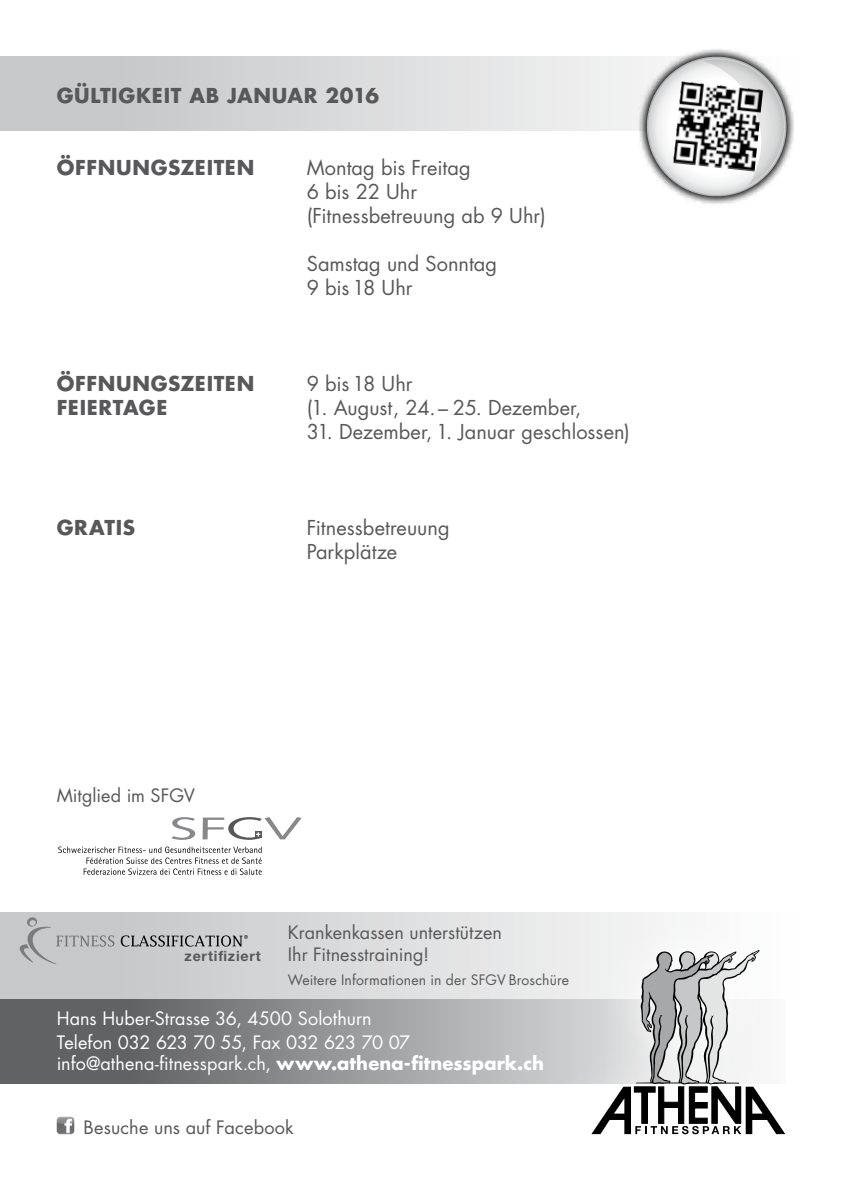
<style>
.page{position:relative;width:842px;height:1191px;background:#fff}
.page>*{position:absolute;margin:0;border:0;box-sizing:border-box;transform-origin:0 0}
.t1{font:20px/24px "Futura Std";color:#58585a}
.t2{font:700 20px "Futura Std";letter-spacing:.035em;color:#58585a}
.t3{font:18px/24px "Futura Std";letter-spacing:.005em;color:#fff}
.t4{font:18px/21.6px "Futura Std";letter-spacing:.005em;color:#58585a}
.t5{font:700 14.2px "Helvetica Neue LT Std";letter-spacing:.06em;color:#58585a}
.t6{font:14px "Futura Std";letter-spacing:.015em;color:#58585a}
.s1{font-weight:700}
</style>
<div class="page">
<svg style="left:0;top:998px;width:548px;height:85px;background:#8a8b8c"></svg>
<svg style="left:0;top:57px;width:637px;height:73px;background:#d8d9da"></svg>
<svg style="left:637px;top:49px;width:157px;height:155px"></svg>
<svg style="left:642px;top:52px;width:149px;height:147px"></svg>
<img style="left:673px;top:81px;width:90px;height:90px">
<svg style="left:0;top:912px;width:548px;height:86px;background:#d6d7d8"></svg>
<svg style="left:548px;top:912px;width:237px;height:223px;fill:#f0f1f1"></svg>
<svg style="left:591px;top:949px;width:194px;height:185px"></svg>
<img style="left:57px;top:1116px;width:17px;height:18px">
<svg style="left:121px;top:935px;width:127px;height:11px"></svg>
<svg style="left:20px;top:917px;width:94px;height:47px;background:#bdbebf"></svg>
<svg style="left:58px;top:846px;width:204px;height:29px"></svg>
<svg style="left:171px;top:817px;width:131px;height:23px"></svg>
<p class="t2" style="left:57px;top:82px;width:324px">GÜLTIGKEIT AB JANUAR 2016</p>
<p class="t2" style="left:57px;top:154px;width:199px">ÖFFNUNGSZEITEN</p>
<p class="t1" style="left:307px;top:155px;width:240px">Montag bis Freitag<br>6 bis 22 Uhr (Fitnessbetreuung ab 9 Uhr)</p>
<p class="t1" style="left:307px;top:251px;width:192px">Samstag und Sonntag<br>9 bis 18 Uhr</p>
<p class="t2" style="left:57px;top:370px;width:199px">ÖFFNUNGSZEITEN</p>
<p class="t1" style="left:307px;top:371px;width:107px">9 bis 18 Uhr</p>
<p class="t2" style="left:57px;top:394px;width:112px">FEIERTAGE</p>
<p class="t1" style="left:307px;top:395px;width:276px">(1. August, 24. – 25. Dezember,</p>
<p class="t1" style="left:307px;top:419px;width:325px">31. Dezember, 1. Januar geschlossen)</p>
<p class="t2" style="left:57px;top:514px;width:80px">GRATIS</p>
<p class="t1" style="left:307px;top:515px;width:144px">Fitnessbetreuung<br>Parkplätze</p>
<p class="t4" style="left:57px;top:785px;width:140px">Mitglied im SFGV</p>
<p class="t5" style="left:184px;top:947px;width:78px">zertifiziert</p>
<p class="t4" style="left:288px;top:922px;width:216px">Krankenkassen unterstützen<br>Ihr Fitnesstraining!</p>
<p class="t6" style="left:288px;top:971px;width:283px">Weitere Informationen in der SFGV Broschüre</p>
<p class="t3" style="left:57px;top:1006px;width:355px">Hans Huber-Strasse 36, 4500 Solothurn<br>Telefon 032 623 70 55, Fax 032 623 70 07</p>
<p class="t3" style="left:57px;top:1052px;width:489px">info@athena-fitnesspark.ch, <span class="s1">www.athena-fitnesspark.ch</span></p>
<p class="t4" style="left:84px;top:1117px;width:212px">Besuche uns auf Facebook</p>
</div>
